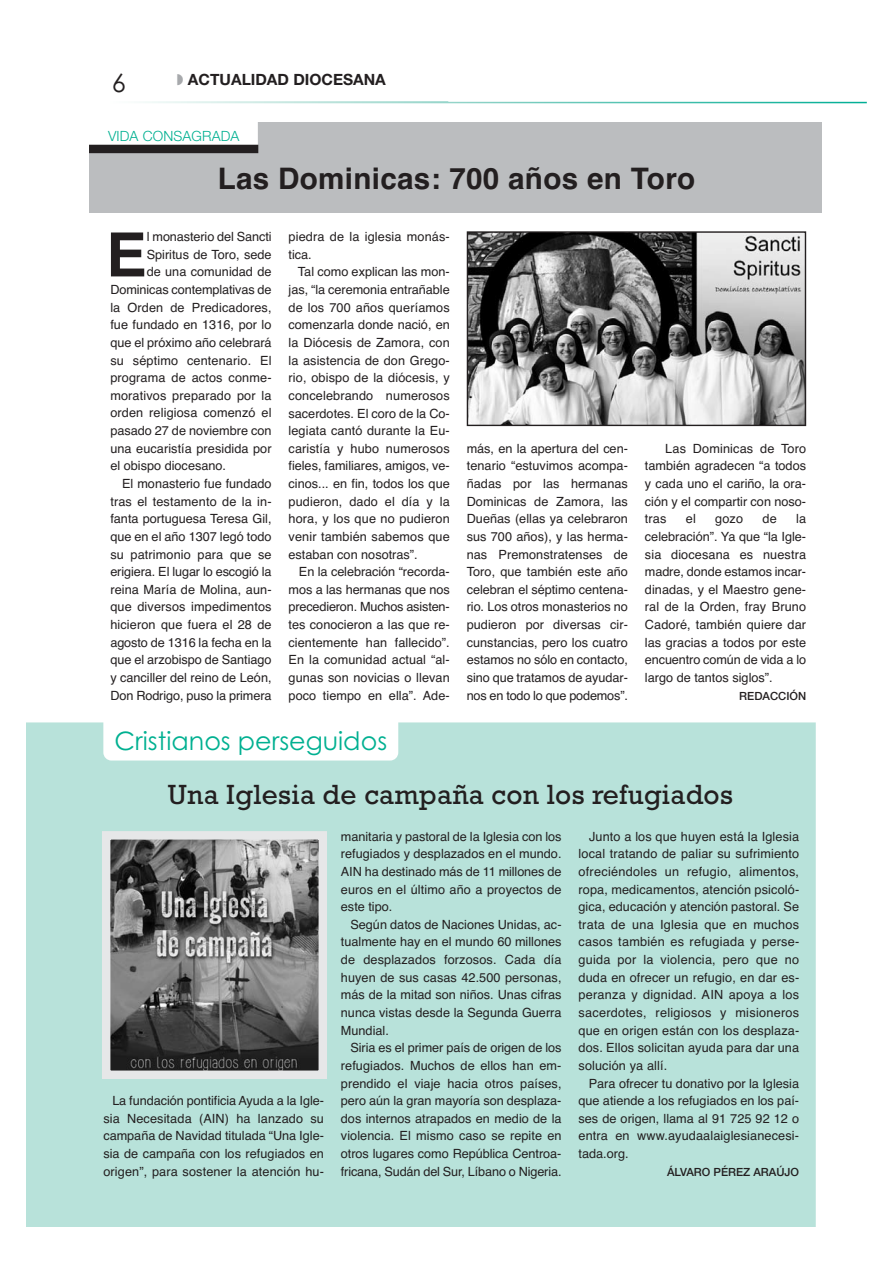
<style>
.page{position:relative;width:893px;height:1265px;background:#fff}
.page>*{position:absolute;margin:0;border:0;box-sizing:border-box;transform-origin:0 0}
.t1{font:700 61.05px "Helvetica";color:#231f20}
.t2{font:700 29.55px "Helvetica";letter-spacing:.01em;color:#231f20}
.t3{font:28.2px "Rockwell";letter-spacing:.01em;color:#231f20}
.t4{font:25.35px "Century Gothic";color:#00b091}
.t5{font:25.35px "Century Gothic";color:#231f20}
.t6{font:700 15.45px "Helvetica Neue";color:#231f20}
.t7{font:300 14.1px "Helvetica Neue";letter-spacing:.01em;color:#00b091}
.t8{font:12.75px/17.7px "Helvetica";color:#231f20;text-align:justify}
.t9{font:500 11.25px "Helvetica Neue";color:#231f20}
</style>
<div class="page">
<div style="left:89px;top:122px;width:732px;height:90px;background:#bbbdbf"></div>
<img style="left:143px;top:101px;width:723px;height:2px">
<div style="left:86px;top:119px;width:172px;height:29px;background:#fff"></div>
<div style="left:89px;top:145px;width:169px;height:8px;background:#231f20"></div>
<img style="left:468px;top:233px;width:336px;height:191px">
<div style="left:466px;top:231px;width:340px;height:195px;border:1px solid #231f20"></div>
<div style="left:26px;top:722px;width:789px;height:504px;background:#b8e2da"></div>
<img style="left:111px;top:840px;width:207px;height:230px">
<div style="left:102px;top:831px;width:225px;height:248px;border:8px solid #e6e7e8"></div>
<div style="left:103px;top:712px;width:295px;height:48px;background:#fff;border-radius:8px"></div>
<h3 class="t5" style="left:112px;top:73px;width:16px">6</h3>
<p class="t6" style="left:188px;top:74px;width:199px">ACTUALIDAD DIOCESANA</p>
<p class="t7" style="left:108px;top:131px;width:133px">VIDA CONSAGRADA</p>
<h2 class="t2" style="left:218px;top:168px;width:479px">Las Dominicas: 700 años en Toro</h2>
<h1 class="t1" style="left:106px;top:232px;width:42px">E</h1>
<p class="t8" style="left:147px;top:229px;width:126px">l monasterio del Sancti</p>
<p class="t8" style="left:147px;top:247px;width:126px">Spiritus de Toro, sede</p>
<p class="t8" style="left:147px;top:264px;width:126px">de una comunidad de</p>
<p class="t8" style="left:110px;top:282px;width:163px">Dominicas contemplativas de</p>
<p class="t8" style="left:110px;top:299px;width:163px">la Orden de Predicadores,</p>
<p class="t8" style="left:110px;top:317px;width:163px">fue fundado en 1316, por lo</p>
<p class="t8" style="left:110px;top:335px;width:163px">que el próximo año celebrará</p>
<p class="t8" style="left:110px;top:352px;width:163px">su séptimo centenario. El</p>
<p class="t8" style="left:110px;top:370px;width:163px">programa de actos conme-</p>
<p class="t8" style="left:110px;top:388px;width:163px">morativos preparado por la</p>
<p class="t8" style="left:110px;top:405px;width:163px">orden religiosa comenzó el</p>
<p class="t8" style="left:110px;top:423px;width:163px">pasado 27 de noviembre con</p>
<p class="t8" style="left:110px;top:440px;width:163px">una eucaristía presidida por</p>
<p class="t8" style="left:110px;top:458px;width:117px">el obispo diocesano.</p>
<p class="t8" style="left:122px;top:476px;width:151px">El monasterio fue fundado</p>
<p class="t8" style="left:110px;top:493px;width:163px">tras el testamento de la in-</p>
<p class="t8" style="left:110px;top:511px;width:163px">fanta portuguesa Teresa Gil,</p>
<p class="t8" style="left:110px;top:529px;width:163px">que en el año 1307 legó todo</p>
<p class="t8" style="left:110px;top:546px;width:163px">su patrimonio para que se</p>
<p class="t8" style="left:110px;top:564px;width:163px">erigiera. El lugar lo escogió la</p>
<p class="t8" style="left:110px;top:581px;width:163px">reina María de Molina, aun-</p>
<p class="t8" style="left:110px;top:599px;width:163px">que diversos impedimentos</p>
<p class="t8" style="left:110px;top:617px;width:163px">hicieron que fuera el 28 de</p>
<p class="t8" style="left:110px;top:634px;width:163px">agosto de 1316 la fecha en la</p>
<p class="t8" style="left:110px;top:652px;width:163px">que el arzobispo de Santiago</p>
<p class="t8" style="left:110px;top:670px;width:163px">y canciller del reino de León,</p>
<p class="t8" style="left:110px;top:687px;width:163px">Don Rodrigo, puso la primera</p>
<p class="t8" style="left:288px;top:229px;width:163px">piedra de la iglesia monás&shy;tica.</p>
<p class="t8" style="left:288px;top:264px;width:163px;text-indent:9px">Tal como explican las mon&shy;jas, “la ceremonia entrañable de los 700 años queríamos comenzarla donde nació, en la Diócesis de Zamora, con la asistencia de don Grego&shy;rio, obispo de la diócesis, y concelebrando numerosos sacerdotes. El coro de la Co&shy;legiata cantó durante la Eu&shy;caristía y hubo numerosos fieles, familiares, amigos, ve&shy;cinos... en fin, todos los que pudieron, dado el día y la hora, y los que no pudieron venir también sabemos que estaban con nosotras”.</p>
<p class="t8" style="left:288px;top:564px;width:163px;text-indent:10px">En la celebración “recorda&shy;mos a las hermanas que nos precedieron. Muchos asisten&shy;tes conocieron a las que re&shy;cientemente han fallecido”.<br>En la comunidad actual “al&shy;gunas son novicias o llevan poco tiempo en ella”. Ade-</p>
<h3 class="t4" style="left:115px;top:731px;width:274px">Cristianos perseguidos</h3>
<p class="t8" style="left:466px;top:440px;width:163px">más, en la apertura del cen&shy;tenario “estuvimos acompa&shy;ñadas por las hermanas Dominicas de Zamora, las Dueñas (ellas ya celebraron sus 700 años), y las herma&shy;nas Premonstratenses de Toro, que también este año celebran el séptimo centena&shy;rio. Los otros monasterios no pudieron por diversas cir&shy;cunstancias, pero los cuatro estamos no sólo en contacto, sino que tratamos de ayudar&shy;nos en todo lo que podemos”.</p>
<p class="t8" style="left:645px;top:440px;width:163px;text-indent:20px">Las Dominicas de Toro también agradecen “a todos y cada uno el cariño, la ora&shy;ción y el compartir con noso&shy;tras</p>
<p class="t8" style="left:685px;top:511px;width:11px">el</p>
<p class="t8" style="left:715px;top:511px;width:29px">gozo</p>
<p class="t8" style="left:762px;top:511px;width:16px">de</p>
<p class="t8" style="left:645px;top:511px;width:163px;text-indent:151px">la celebración”. Ya que “la Igle&shy;sia diocesana es nuestra madre, donde estamos incar&shy;dinadas, y el Maestro gene&shy;ral de la Orden, fray Bruno Cadoré, también quiere dar las gracias a todos por este encuentro común de vida a lo largo de tantos siglos”.</p>
<p class="t9" style="left:739px;top:691px;width:68px">REDACCIÓN</p>
<h3 class="t3" style="left:168px;top:784px;width:566px">Una Iglesia de campaña con los refugiados</h3>
<p class="t8" style="left:103px;top:1093px;width:222px;text-indent:9px">La fundación pontificia Ayuda a la Igle&shy;sia Necesitada (AIN) ha lanzado su campaña de Navidad titulada “Una Igle&shy;sia de campaña con los refugiados en origen”, para sostener la atención hu-</p>
<p class="t8" style="left:341px;top:828px;width:222px">manitaria y pastoral de la Iglesia con los refugiados y desplazados en el mundo.<br>AIN ha destinado más de 11 millones de euros en el último año a proyectos de este tipo.</p>
<p class="t8" style="left:341px;top:916px;width:222px;text-indent:9px">Según datos de Naciones Unidas, ac&shy;tualmente hay en el mundo 60 millones de desplazados forzosos. Cada día huyen de sus casas 42.500 personas, más de la mitad son niños. Unas cifras nunca vistas desde la Segunda Guerra Mundial.</p>
<p class="t8" style="left:341px;top:1040px;width:222px;text-indent:9px">Siria es el primer país de origen de los refugiados. Muchos de ellos han em&shy;prendido el viaje hacia otros países, pero aún la gran mayoría son desplaza&shy;dos internos atrapados en medio de la violencia. El mismo caso se repite en otros lugares como República Centroa&shy;fricana, Sudán del Sur, Líbano o Nigeria.</p>
<p class="t8" style="left:578px;top:828px;width:222px;text-indent:11px">Junto a los que huyen está la Iglesia local tratando de paliar su sufrimiento ofreciéndoles un refugio, alimentos, ropa, medicamentos, atención psicoló&shy;gica, educación y atención pastoral. Se trata de una Iglesia que en muchos casos también es refugiada y perse&shy;guida por la violencia, pero que no duda en ofrecer un refugio, en dar es&shy;peranza y dignidad. AIN apoya a los sacerdotes, religiosos y misioneros que en origen están con los desplaza&shy;dos. Ellos solicitan ayuda para dar una solución ya allí.</p>
<p class="t8" style="left:578px;top:1075px;width:222px;text-indent:10px">Para ofrecer tu donativo por la Iglesia que atiende a los refugiados en los paí&shy;ses de origen, llama al 91 725 92 12 o entra en www.ayudaalaiglesianecesi&shy;tada.org.</p>
<p class="t9" style="left:667px;top:1167px;width:134px">ÁLVARO PÉREZ ARAÚJO</p>
</div>
